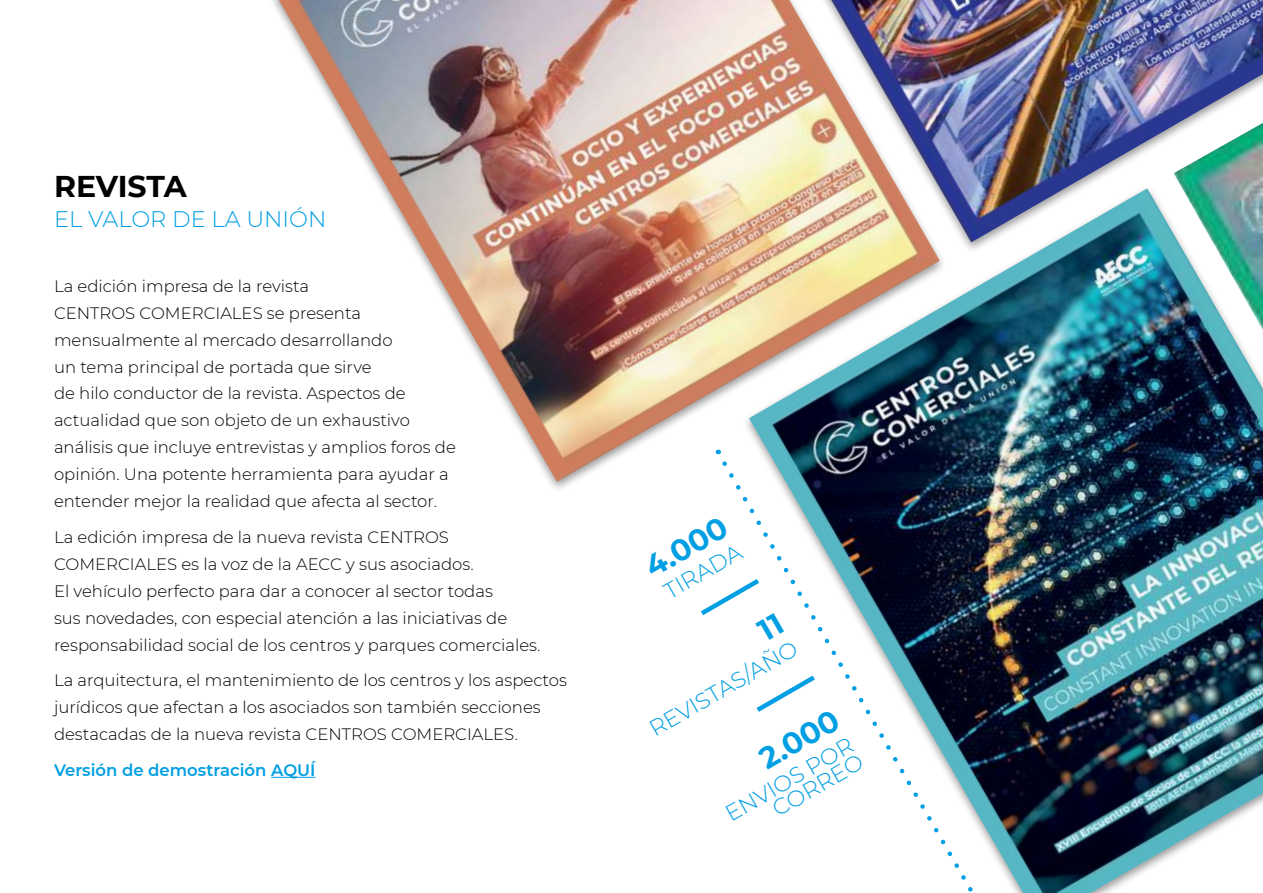
<style>
.page{position:relative;width:1263px;height:893px;background:#fff}
.page>*{position:absolute;margin:0;border:0;box-sizing:border-box;transform-origin:0 0}
.t1{font:700 30px "Montserrat";color:#009fe3}
.t2{font:700 30px "Montserrat";letter-spacing:-.01em;color:#000}
.t3{font:300 22.5px/19.5px "Montserrat";color:#009fe3;text-align:right}
.t4{font:300 16.5px/27px "Montserrat";color:#000}
.t5{font:600 16.5px "Montserrat";color:#009fe3}
</style>
<div class="page">
<hr style="left:271px;top:777px;width:44px;height:1px;background:#009fe3">
<img style="left:948px;top:0;width:315px;height:185px">
<div style="left:268px;top:0;width:680px;height:493px;background:#000;opacity:.4"></div>
<img style="left:279px;top:0;width:661px;height:482px">
<img style="left:749px;top:188px;width:514px;height:705px">
<svg style="left:701px;top:575px;width:83px;height:67px"></svg>
<h1 class="t2" style="left:54px;top:165px;width:134px">REVISTA</h1>
<h2 class="t3" style="left:54px;top:209px;width:274px">EL VALOR DE LA UNIÓN</h2>
<p class="t4" style="left:54px;top:272px;width:403px">La edición impresa de la revista<br>CENTROS COMERCIALES se presenta mensualmente al mercado desarrollando<br>un tema principal de portada que sirve<br>de hilo conductor de la revista. Aspectos de actualidad que son objeto de un exhaustivo análisis que incluye entrevistas y amplios foros de opinión. Una potente herramienta para ayudar a entender mejor la realidad que afecta al sector.</p>
<p class="t4" style="left:54px;top:523px;width:488px">La edición impresa de la nueva revista CENTROS COMERCIALES es la voz de la AECC y sus asociados.<br>El vehículo perfecto para dar a conocer al sector todas<br>sus novedades, con especial atención a las iniciativas de responsabilidad social de los centros y parques comerciales.</p>
<p class="t4" style="left:54px;top:667px;width:514px">La arquitectura, el mantenimiento de los centros y los aspectos jurídicos que afectan a los asociados son también secciones destacadas de la nueva revista CENTROS COMERCIALES.</p>
<p class="t5" style="left:54px;top:758px;width:263px">Versión de demostración AQUÍ</p>
<h1 class="t1" style="left:637px;top:550px;width:91px;rotate:-30deg">4.000</h1>
<h2 class="t3" style="left:661px;top:584px;width:87px;rotate:-30deg">TIRADA</h2>
<h2 class="t3" style="left:646px;top:721px;width:169px;rotate:-30deg">REVISTAS/AÑO</h2>
<h1 class="t1" style="left:751px;top:742px;width:88px;rotate:-30deg">2.000</h1>
<h2 class="t3" style="left:722px;top:806px;width:145px;rotate:-30deg">ENVIOS POR<br>CORREO</h2>
</div>
